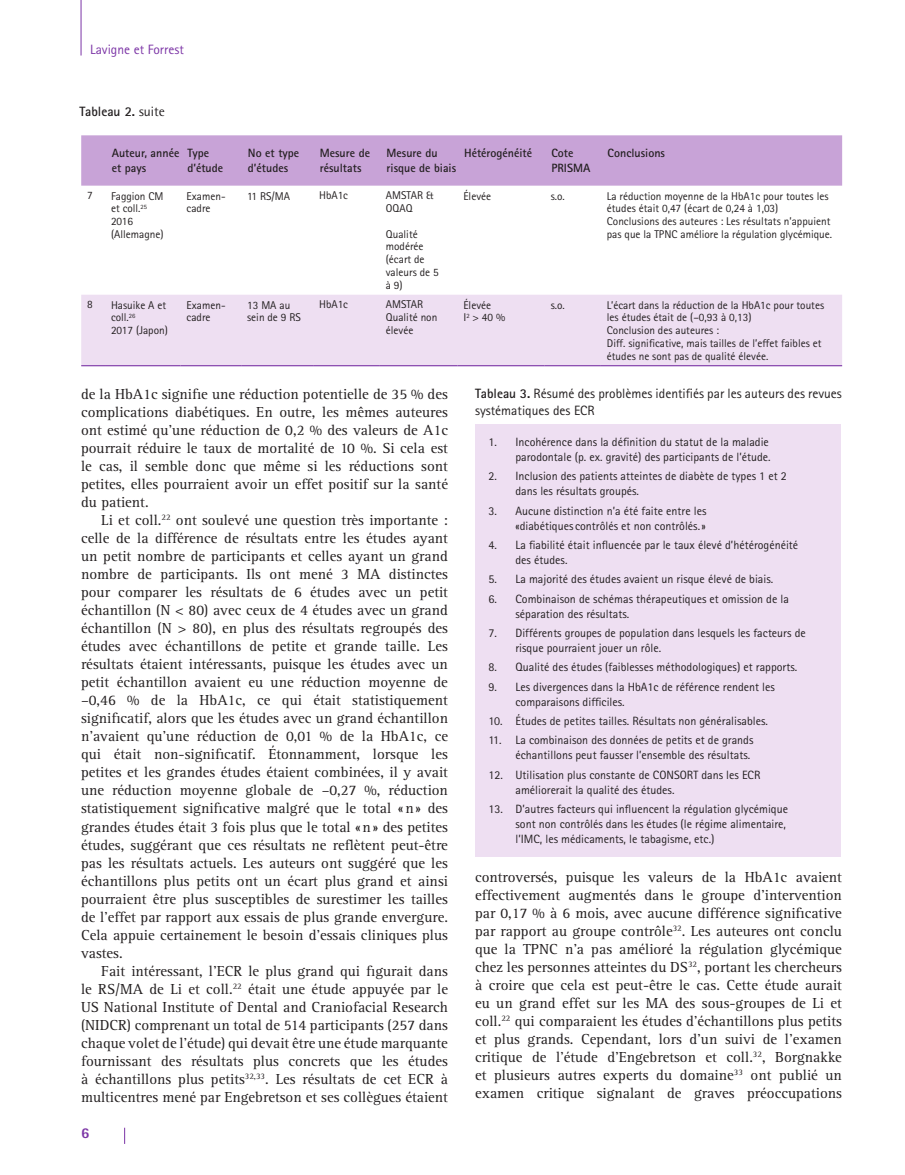
<style>
.page{position:relative;width:905px;height:1175px;background:#fff}
.page>*{position:absolute;margin:0;border:0;box-sizing:border-box;transform-origin:0 0}
.Body{font:15px/18px "Rotis Serif Std";color:#231f20;text-align:justify}
.t1{font:800 15px "Rotis Sans Serif Std";color:#7c35a6}
.Table_caption{font:13.5px/16.5px "Rotis Sans Serif Std";color:#231f20}
.t2{font:13.5px "Rotis Sans Serif Std";color:#7c35a6}
.Table_caption-2{font:700 13.5px "Rotis Sans Serif Std";color:#231f20}
.t3{font:12px/15px "Rotis Sans Serif Std";color:#231f20}
.Table_Body{font:700 12px/15px "Rotis Sans Serif Std";color:#231f20}
.Table_Body-2{font:11.25px/12.8px "Rotis Sans Serif Std";color:#231f20}
.s1{font-family:"Rotis Semi Sans Std";font-weight:400}
.s2{font-weight:700}
</style>
<div class="page">
<hr style="left:81px;top:0;width:1px;height:56px;background:#7c35a6">
<svg style="left:124px;top:1127px;width:1px;height:16px"></svg>
<div style="left:475px;top:424px;width:365px;height:432px;background:#eedff2"></div>
<div style="left:81px;top:135px;width:761px;height:51px;background:#c8a3d7"></div>
<div style="left:81px;top:295px;width:761px;height:70px;background:#eedff2"></div>
<svg style="left:81px;top:365px;width:24px;height:1px"></svg>
<hr style="left:105px;top:365px;width:76px;height:1px;background:#7c35a6">
<hr style="left:181px;top:365px;width:60px;height:1px;background:#7c35a6">
<hr style="left:241px;top:365px;width:72px;height:1px;background:#7c35a6">
<hr style="left:313px;top:365px;width:67px;height:1px;background:#7c35a6">
<hr style="left:380px;top:365px;width:77px;height:1px;background:#7c35a6">
<hr style="left:457px;top:365px;width:87px;height:1px;background:#7c35a6">
<hr style="left:544px;top:365px;width:57px;height:1px;background:#7c35a6">
<hr style="left:601px;top:365px;width:241px;height:1px;background:#7c35a6">
<p class="t2" style="left:90px;top:42px;width:95px">Lavigne et Forrest</p>
<p class="Table_caption-2" style="left:79px;top:103px;width:87px">Tableau 2. <span class="s1">suite</span></p>
<p class="Table_Body" style="left:112px;top:145px;width:69px">Auteur, année et pays</p>
<p class="Table_Body" style="left:187px;top:145px;width:37px">Type d’étude</p>
<p class="Table_Body" style="left:248px;top:145px;width:53px">No et type d’études</p>
<p class="Table_Body" style="left:320px;top:145px;width:52px">Mesure de résultats</p>
<p class="Table_Body" style="left:386px;top:145px;width:71px">Mesure du risque de biais</p>
<p class="Table_Body" style="left:464px;top:145px;width:69px">Hétérogénéité</p>
<p class="Table_Body" style="left:551px;top:145px;width:40px">Cote<br>PRISMA</p>
<p class="Table_Body" style="left:607px;top:145px;width:59px">Conclusions</p>
<p class="Table_Body-2" style="left:87px;top:189px;width:7px">7</p>
<p class="Table_Body-2" style="left:111px;top:189px;width:54px">Faggion CM et coll.<sup>25</sup></p>
<p class="Table_Body-2" style="left:111px;top:215px;width:54px">2016 (Allemagne)</p>
<p class="Table_Body-2" style="left:187px;top:189px;width:40px">Examen&shy;cadre</p>
<p class="Table_Body-2" style="left:247px;top:189px;width:44px">11 RS/MA</p>
<p class="Table_Body-2" style="left:319px;top:189px;width:30px">HbA1c</p>
<p class="Table_Body-2" style="left:386px;top:189px;width:49px">AMSTAR &amp;<br>OQAQ</p>
<p class="Table_Body-2" style="left:386px;top:227px;width:54px">Qualité modérée (écart de valeurs de 5 à 9)</p>
<p class="Table_Body-2" style="left:463px;top:189px;width:29px">Élevée</p>
<p class="Table_Body-2" style="left:550px;top:189px;width:16px">s.o.</p>
<p class="Table_Body-2" style="left:607px;top:189px;width:223px">La réduction moyenne de la HbA1c pour toutes les études était 0,47 (écart de 0,24 à 1,03)</p>
<p class="Table_Body-2" style="left:607px;top:215px;width:227px">Conclusions des auteures : Les résultats n’appuient pas que la TPNC améliore la régulation glycémique.</p>
<p class="Table_Body-2" style="left:87px;top:298px;width:7px">8</p>
<p class="Table_Body-2" style="left:111px;top:298px;width:57px">Hasuike A et coll.<sup>26</sup></p>
<p class="Table_Body-2" style="left:111px;top:324px;width:58px">2017 (Japon)</p>
<p class="Table_Body-2" style="left:187px;top:298px;width:40px">Examen&shy;cadre</p>
<p class="Table_Body-2" style="left:247px;top:298px;width:55px">13 MA au sein de 9 RS</p>
<p class="Table_Body-2" style="left:319px;top:298px;width:30px">HbA1c</p>
<p class="Table_Body-2" style="left:386px;top:298px;width:39px">AMSTAR</p>
<p class="Table_Body-2" style="left:386px;top:311px;width:53px">Qualité non élevée</p>
<p class="Table_Body-2" style="left:463px;top:298px;width:29px">Élevée</p>
<p class="Table_Body-2" style="left:463px;top:311px;width:43px">I<sup>2</sup> &gt; 40 %</p>
<p class="Table_Body-2" style="left:550px;top:298px;width:16px">s.o.</p>
<p class="Table_Body-2" style="left:607px;top:298px;width:219px">L’écart dans la réduction de la HbA1c pour toutes les études était de (–0,93 à 0,13)</p>
<p class="Table_Body-2" style="left:607px;top:324px;width:114px">Conclusion des auteures :</p>
<p class="Table_Body-2" style="left:607px;top:337px;width:216px">Diff. significative, mais tailles de l’effet faibles et études ne sont pas de qualité élevée.</p>
<p class="Body" style="left:81px;top:386px;width:368px">de la HbA1c signifie une réduction potentielle de 35 % des complications diabétiques. En outre, les mêmes auteures ont estimé qu’une réduction de 0,2 % des valeurs de A1c pourrait réduire le taux de mortalité de 10 %. Si cela est le cas, il semble donc que même si les réductions sont petites, elles pourraient avoir un effet positif sur la santé du patient.</p>
<p class="Body" style="left:81px;top:512px;width:368px;text-indent:20px">Li et coll.<sup>22</sup> ont soulevé une question très importante : celle de la différence de résultats entre les études ayant un petit nombre de participants et celles ayant un grand nombre de participants. Ils ont mené 3 MA distinctes pour comparer les résultats de 6 études avec un petit échantillon (N &lt; 80) avec ceux de 4 études avec un grand échantillon (N &gt; 80), en plus des résultats regroupés des études avec échantillons de petite et grande taille. Les résultats étaient intéressants, puisque les études avec un petit échantillon avaient eu une réduction moyenne de –0,46 % de la HbA1c, ce qui était statistiquement significatif, alors que les études avec un grand échantillon n’avaient qu’une réduction de 0,01 % de la HbA1c, ce qui était non-significatif. Étonnamment, lorsque les petites et les grandes études étaient combinées, il y avait une réduction moyenne globale de –0,27 %, réduction statistiquement significative malgré que le total «n» des grandes études était 3 fois plus que le total «n» des petites études, suggérant que ces résultats ne reflètent peut-être pas les résultats actuels. Les auteurs ont suggéré que les échantillons plus petits ont un écart plus grand et ainsi pourraient être plus susceptibles de surestimer les tailles de l’effet par rapport aux essais de plus grande envergure.<br>Cela appuie certainement le besoin d’essais cliniques plus vastes.</p>
<p class="Body" style="left:81px;top:962px;width:368px;text-indent:20px">Fait intéressant, l’ECR le plus grand qui figurait dans le RS/MA de Li et coll.<sup>22</sup> était une étude appuyée par le US National Institute of Dental and Craniofacial Research (NIDCR) comprenant un total de 514 participants (257 dans chaque volet de l’étude) qui devait être une étude marquante fournissant des résultats plus concrets que les études à échantillons plus petits<sup>32,33</sup>. Les résultats de cet ECR à multicentres mené par Engebretson et ses collègues étaient</p>
<p class="Table_caption" style="left:475px;top:385px;width:368px"><span class="s2">Tableau 3.</span> Résumé des problèmes identifiés par les auteurs des revues systématiques des ECR</p>
<p class="t3" style="left:488px;top:434px;width:284px;text-align:right">1. Incohérence dans la définition du statut de la maladie parodontale (p. ex. gravité) des participants de l’étude.</p>
<p class="t3" style="left:515px;top:468px;width:273px;text-indent:-27px">2. Inclusion des patients atteintes de diabète de types 1 et 2 dans les résultats groupés.</p>
<p class="t3" style="left:488px;top:503px;width:219px;text-align:right">3. Aucune distinction n’a été faite entre les «diabétiques contrôlés et non contrôlés.»</p>
<p class="t3" style="left:515px;top:537px;width:284px;text-indent:-27px">4. La fiabilité était influencée par le taux élevé d’hétérogénéité des études.</p>
<p class="t3" style="left:488px;top:571px;width:286px">5. La majorité des études avaient un risque élevé de biais.</p>
<p class="t3" style="left:515px;top:591px;width:275px;text-indent:-27px">6. Combinaison de schémas thérapeutiques et omission de la séparation des résultats.</p>
<p class="t3" style="left:515px;top:625px;width:292px;text-indent:-27px">7. Différents groupes de population dans lesquels les facteurs de risque pourraient jouer un rôle.</p>
<p class="t3" style="left:488px;top:659px;width:310px">8. Qualité des études (faiblesses méthodologiques) et rapports.</p>
<p class="t3" style="left:515px;top:679px;width:261px;text-indent:-27px">9. Les divergences dans la HbA1c de référence rendent les comparaisons difficiles.</p>
<p class="t3" style="left:488px;top:713px;width:281px">10. Études de petites tailles. Résultats non généralisables.</p>
<p class="t3" style="left:488px;top:732px;width:266px;text-align:right">11. La combinaison des données de petits et de grands échantillons peut fausser l’ensemble des résultats.</p>
<p class="t3" style="left:515px;top:767px;width:246px;text-indent:-27px">12. Utilisation plus constante de CONSORT dans les ECR améliorerait la qualité des études.</p>
<p class="t3" style="left:515px;top:801px;width:274px;text-indent:-27px">13. D’autres facteurs qui influencent la régulation glycémique sont non contrôlés dans les études (le régime alimentaire, l’IMC, les médicaments, le tabagisme, etc.)</p>
<p class="Body" style="left:475px;top:868px;width:368px">controversés, puisque les valeurs de la HbA1c avaient effectivement augmentés dans le groupe d’intervention par 0,17 % à 6 mois, avec aucune différence significative par rapport au groupe contrôle<sup>32</sup>. Les auteures ont conclu que la TPNC n’a pas amélioré la régulation glycémique chez les personnes atteintes du DS<sup>32</sup>, portant les chercheurs à croire que cela est peut-être le cas. Cette étude aurait eu un grand effet sur les MA des sous-groupes de Li et coll.<sup>22</sup> qui comparaient les études d’échantillons plus petits et plus grands. Cependant, lors d’un suivi de l’examen critique de l’étude d’Engebretson et coll.<sup>32</sup>, Borgnakke et plusieurs autres experts du domaine<sup>33</sup> ont publié un examen critique signalant de graves préoccupations</p>
<p class="t1" style="left:81px;top:1123px;width:10px">6</p>
</div>
